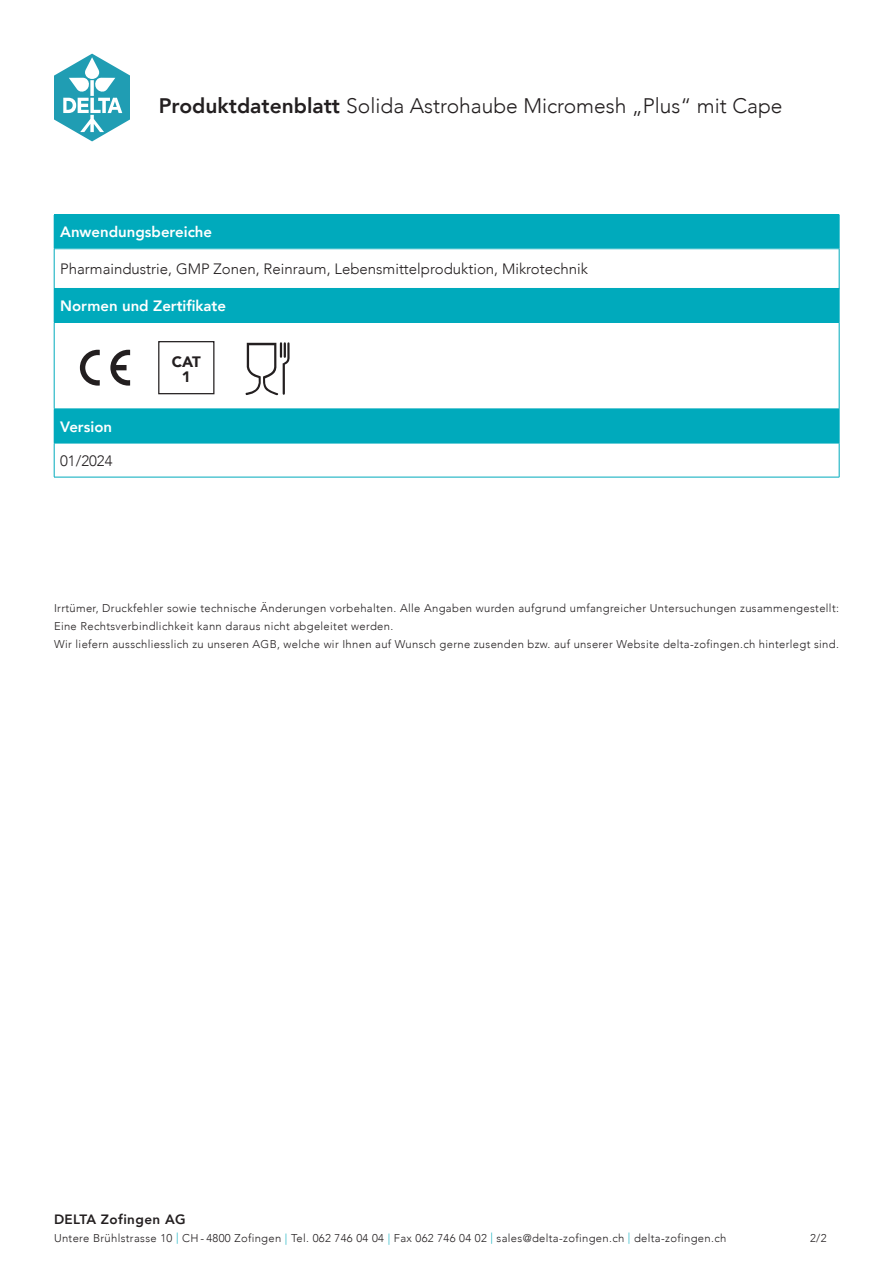
<style>
.page{position:relative;width:893px;height:1263px;background:#fff}
.page>*{position:absolute;margin:0;border:0;box-sizing:border-box;transform-origin:0 0}
.t1{font:300 21px "Avenir LT Com";color:#231f20}
.t2{font:300 15px "Avenir LT Com";color:#231f20}
.t3{font:800 15px "Avenir LT Com";color:#fff}
.t4{font:900 15px/15px "Avenir LT Com";color:#231f20;text-align:center}
.t5{font:800 13.5px "Avenir LT Com";letter-spacing:.03em;color:#231f20}
.t6{font:300 11.25px/18px "Avenir LT Com";letter-spacing:.03em;color:#231f20}
.s1{font-weight:800}
.s2{color:#00aabc}
</style>
<div class="page">
<svg style="left:54px;top:54px;width:76px;height:87px"></svg>
<div style="left:54px;top:215px;width:785px;height:34px;background:#00aabc"></div>
<hr style="left:54px;top:214px;width:785px;height:1px;background:#00aabc">
<hr style="left:839px;top:215px;width:1px;height:34px;background:#00aabc">
<hr style="left:54px;top:249px;width:1px;height:40px;background:#00aabc">
<hr style="left:839px;top:249px;width:1px;height:40px;background:#00aabc">
<div style="left:54px;top:409px;width:785px;height:34px;background:#00aabc"></div>
<hr style="left:54px;top:443px;width:785px;height:1px;background:#00aabc">
<hr style="left:54px;top:477px;width:785px;height:1px;background:#00aabc">
<hr style="left:839px;top:409px;width:1px;height:34px;background:#00aabc">
<hr style="left:54px;top:443px;width:1px;height:34px;background:#00aabc">
<hr style="left:839px;top:443px;width:1px;height:34px;background:#00aabc">
<div style="left:54px;top:288px;width:785px;height:34px;background:#00aabc"></div>
<hr style="left:54px;top:322px;width:785px;height:1px;background:#00aabc">
<hr style="left:839px;top:289px;width:1px;height:33px;background:#00aabc">
<hr style="left:54px;top:323px;width:1px;height:86px;background:#00aabc">
<hr style="left:839px;top:323px;width:1px;height:86px;background:#00aabc">
<div style="left:158px;top:341px;width:56px;height:53px;border:1px solid #231f20"></div>
<svg style="left:110px;top:350px;width:20px;height:36px"></svg>
<svg style="left:80px;top:350px;width:20px;height:36px"></svg>
<svg style="left:246px;top:342px;width:44px;height:53px"></svg>
<h1 class="t1" style="left:159px;top:94px;width:625px"><span class="s1">Produktdatenblatt</span> Solida Astrohaube Micromesh „Plus“ mit Cape</h1>
<h2 class="t3" style="left:60px;top:223px;width:153px">Anwendungsbereiche</h2>
<h2 class="t2" style="left:60px;top:260px;width:529px">Pharmaindustrie, GMP Zonen, Reinraum, Lebensmittelproduktion, Mikrotechnik</h2>
<h2 class="t3" style="left:60px;top:297px;width:167px">Normen und Zertifikate</h2>
<h2 class="t3" style="left:60px;top:418px;width:53px">Version</h2>
<h2 class="t2" style="left:60px;top:452px;width:54px">01/2024</h2>
<h2 class="t4" style="left:172px;top:354px;width:30px">CAT<br>1</h2>
<p class="t6" style="left:54px;top:599px;width:786px">Irrtümer, Druckfehler sowie technische Änderungen vorbehalten. Alle Angaben wurden aufgrund umfangreicher Untersuchungen zusammengestellt:<br>Eine Rechtsverbindlichkeit kann daraus nicht abgeleitet werden.<br>Wir liefern ausschliesslich zu unseren AGB, welche wir Ihnen auf Wunsch gerne zusenden bzw. auf unserer Website delta-zofingen.ch hinterlegt sind.</p>
<p class="t5" style="left:54px;top:1211px;width:133px">DELTA Zofingen AG</p>
<p class="t6" style="left:54px;top:1229px;width:674px">Untere Brühlstrasse 10 <span class="s2">|</span> CH - 4800 Zofingen <span class="s2">|</span> Tel. 062 746 04 04 <span class="s2">|</span> Fax 062 746 04 02 <span class="s2">|</span> sales@delta-zofingen.ch <span class="s2">|</span> delta-zofingen.ch</p>
<p class="t6" style="left:810px;top:1229px;width:18px">2/2</p>
</div>
